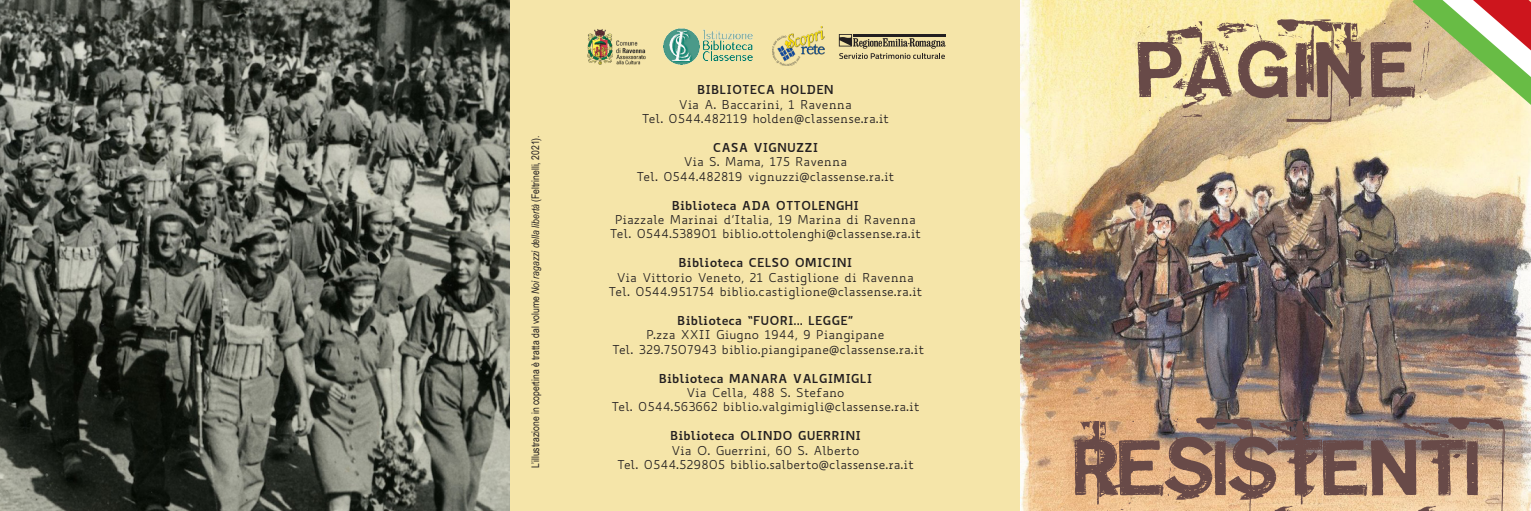
<style>
.page{position:relative;width:1531px;height:511px;background:#fff}
.page>*{position:absolute;margin:0;border:0;box-sizing:border-box;transform-origin:0 0}
.t1{font:76.5px "Neo Print M319";letter-spacing:-.05em;color:#684a48}
.t2{font:12px/14.4px "Biancoenero";color:#231f20;text-align:center}
.t3{font:700 12px "Biancoenero";color:#231f20}
.t4{font:10.5px "Arial Narrow";color:#231f20}
.s1{font-style:italic}
</style>
<div class="page">
<img style="left:0;top:0;width:510px;height:510px">
<div style="left:510px;top:0;width:510px;height:510px;background:#f5e5a9"></div>
<img style="left:1020px;top:0;width:511px;height:510px">
<img style="left:663px;top:29px;width:89px;height:36px">
<svg style="left:839px;top:34px;width:106px;height:25px"></svg>
<img style="left:587px;top:29px;width:59px;height:36px">
<img style="left:772px;top:27px;width:53px;height:39px">
<svg style="left:1368px;top:0;width:163px;height:168px;background:#ddcea1"></svg>
<p class="t4" style="left:528px;top:468px;width:334px;rotate:-90deg">L’illustrazione in copertina è tratta dal volume <span class="s1">Noi ragazzi della libertà</span> (Feltrinelli, 2021).</p>
<p class="t3" style="left:697px;top:79px;width:138px">BIBLIOTECA HOLDEN</p>
<p class="t2" style="left:642px;top:97px;width:249px">Via A. Baccarini, 1 Ravenna<br>Tel. 0544.482119 holden@classense.ra.it</p>
<p class="t3" style="left:713px;top:137px;width:107px">CASA VIGNUZZI</p>
<p class="t2" style="left:636px;top:154px;width:259px">Via S. Mama, 175 Ravenna<br>Tel. 0544.482819 vignuzzi@classense.ra.it</p>
<p class="t3" style="left:672px;top:194px;width:189px">Biblioteca ADA OTTOLENGHI</p>
<p class="t2" style="left:610px;top:212px;width:313px">Piazzale Marinai d’Italia, 19 Marina di Ravenna<br>Tel. 0544.538901 biblio.ottolenghi@classense.ra.it</p>
<p class="t3" style="left:678px;top:252px;width:175px">Biblioteca CELSO OMICINI</p>
<p class="t2" style="left:617px;top:269px;width:299px">Via Vittorio Veneto, 21 Castiglione di Ravenna</p>
<p class="t2" style="left:608px;top:284px;width:315px">Tel. 0544.951754 biblio.castiglione@classense.ra.it</p>
<p class="t3" style="left:677px;top:309px;width:178px">Biblioteca “FUORI... LEGGE”</p>
<p class="t2" style="left:612px;top:327px;width:314px">P.zza XXII Giugno 1944, 9 Piangipane<br>Tel. 329.7507943 biblio.piangipane@classense.ra.it</p>
<p class="t3" style="left:659px;top:367px;width:215px">Biblioteca MANARA VALGIMIGLI</p>
<p class="t2" style="left:611px;top:385px;width:310px">Via Cella, 488 S. Stefano<br>Tel. 0544.563662 biblio.valgimigli@classense.ra.it</p>
<p class="t3" style="left:670px;top:425px;width:192px">Biblioteca OLINDO GUERRINI</p>
<p class="t2" style="left:671px;top:442px;width:189px">Via O. Guerrini, 60 S. Alberto</p>
<p class="t2" style="left:617px;top:457px;width:298px">Tel. 0544.529805 biblio.salberto@classense.ra.it</p>
<p class="t1" style="left:1134px;top:26px;width:335px">PAGINE</p>
<p class="t1" style="left:1070px;top:423px;width:452px">RESISTENTI</p>
</div>
